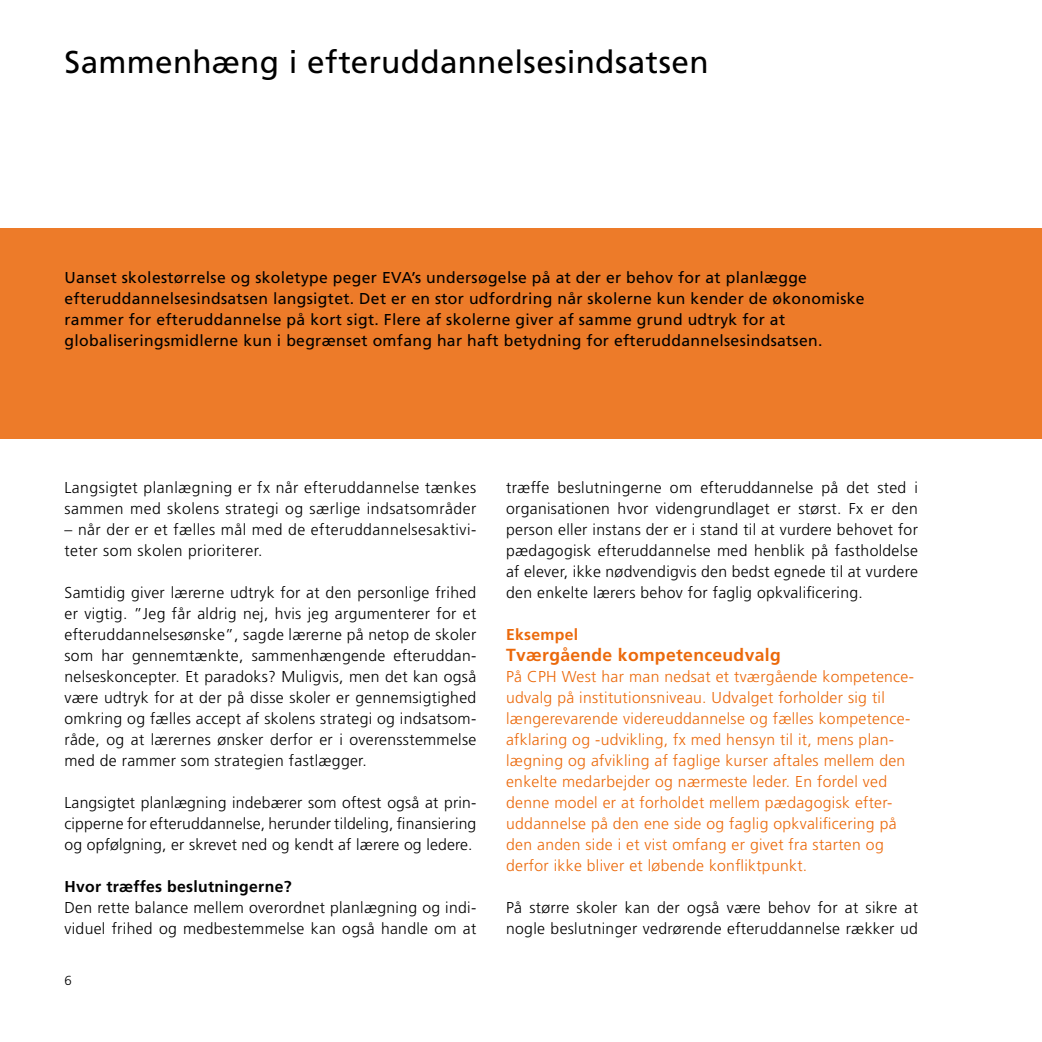
<style>
.page{position:relative;width:1042px;height:1042px;background:#fff}
.page>*{position:absolute;margin:0;border:0;box-sizing:border-box;transform-origin:0 0}
.t1{font:31.5px "Frutiger";letter-spacing:.01em;color:#000}
.t2{font:700 17.5px "Frutiger";letter-spacing:.02em;color:#eb690b}
.t3{font:300 15.75px/21px "Frutiger";letter-spacing:.02em;color:#000}
.t4{font:300 15.75px/21px "Frutiger";letter-spacing:.02em;color:#eb690b}
.t5{font:15.75px/21px "Frutiger";letter-spacing:.02em;color:#000}
.t6{font:700 15.75px "Frutiger";letter-spacing:.02em;color:#000}
.t7{font:700 15.75px "Frutiger";letter-spacing:.02em;color:#eb690b}
.t8{font:300 13.12px "Frutiger";color:#000}
</style>
<div class="page">
<div style="left:0;top:228px;width:1042px;height:211px;background:#ed7b29"></div>
<h1 class="t1" style="left:64px;top:44px;width:645px">Sammenhæng i efteruddannelsesindsatsen</h1>
<p class="t5" style="left:64px;top:267px;width:801px">Uanset skolestørrelse og skoletype peger EVA’s undersøgelse på at der er behov for at planlægge efteruddannelsesindsatsen langsigtet. Det er en stor udfordring når skolerne kun kender de økonomiske rammer for efteruddannelse på kort sigt. Flere af skolerne giver af samme grund udtryk for at globaliseringsmidlerne kun i begrænset omfang har haft betydning for efteruddannelsesindsatsen.</p>
<p class="t3" style="left:64px;top:477px;width:413px">Langsigtet planlægning er fx når efteruddannelse tænkes sammen med skolens strategi og særlige indsatsområder</p>
<p class="t3" style="left:64px;top:519px;width:413px">– når der er et fælles mål med de efteruddannelsesaktivi&shy;teter som skolen prioriterer.</p>
<p class="t3" style="left:64px;top:582px;width:413px;text-align:justify">Samtidig giver lærerne udtryk for at den personlige frihed er vigtig. ”Jeg får aldrig nej, hvis jeg argumenterer for et efteruddannelsesønske”, sagde lærerne på netop de skoler som har gennemtænkte, sammenhængende efteruddan&shy;nelseskoncepter. Et paradoks? Muligvis, men det kan også være udtryk for at der på disse skoler er gennemsigtighed omkring og fælles accept af skolens strategi og indsatsom&shy;råde, og at lærernes ønsker derfor er i overensstemmelse med de rammer som strategien fastlægger.</p>
<p class="t3" style="left:64px;top:792px;width:413px;text-align:justify">Langsigtet planlægning indebærer som oftest også at prin&shy;cipperne for efteruddannelse, herunder tildeling, finansiering og opfølgning, er skrevet ned og kendt af lærere og ledere.</p>
<p class="t6" style="left:64px;top:877px;width:229px">Hvor træffes beslutningerne?</p>
<p class="t3" style="left:64px;top:897px;width:413px">Den rette balance mellem overordnet planlægning og indi&shy;viduel frihed og medbestemmelse kan også handle om at</p>
<p class="t8" style="left:64px;top:973px;width:9px">6</p>
<p class="t3" style="left:506px;top:477px;width:413px;text-align:justify">træffe beslutningerne om efteruddannelse på det sted i organisationen hvor videngrundlaget er størst. Fx er den person eller instans der er i stand til at vurdere behovet for pædagogisk efteruddannelse med henblik på fastholdelse af elever, ikke nødvendigvis den bedst egnede til at vurdere den enkelte lærers behov for faglig opkvalificering.</p>
<p class="t7" style="left:506px;top:625px;width:74px">Eksempel</p>
<p class="t2" style="left:506px;top:645px;width:276px">Tværgående kompetenceudvalg</p>
<p class="t4" style="left:506px;top:666px;width:409px">På CPH West har man nedsat et tværgående kompetence&shy;udvalg på institutionsniveau. Udvalget forholder sig til længerevarende videreuddannelse og fælles kompetence&shy;afklaring og -udvikling, fx med hensyn til it, mens plan&shy;lægning og afvikling af faglige kurser aftales mellem den enkelte medarbejder og nærmeste leder. En fordel ved denne model er at forholdet mellem pædagogisk efter&shy;uddannelse på den ene side og faglig opkvalificering på den anden side i et vist omfang er givet fra starten og derfor ikke bliver et løbende konfliktpunkt.</p>
<p class="t3" style="left:506px;top:897px;width:413px">På større skoler kan der også være behov for at sikre at nogle beslutninger vedrørende efteruddannelse rækker ud</p>
</div>
